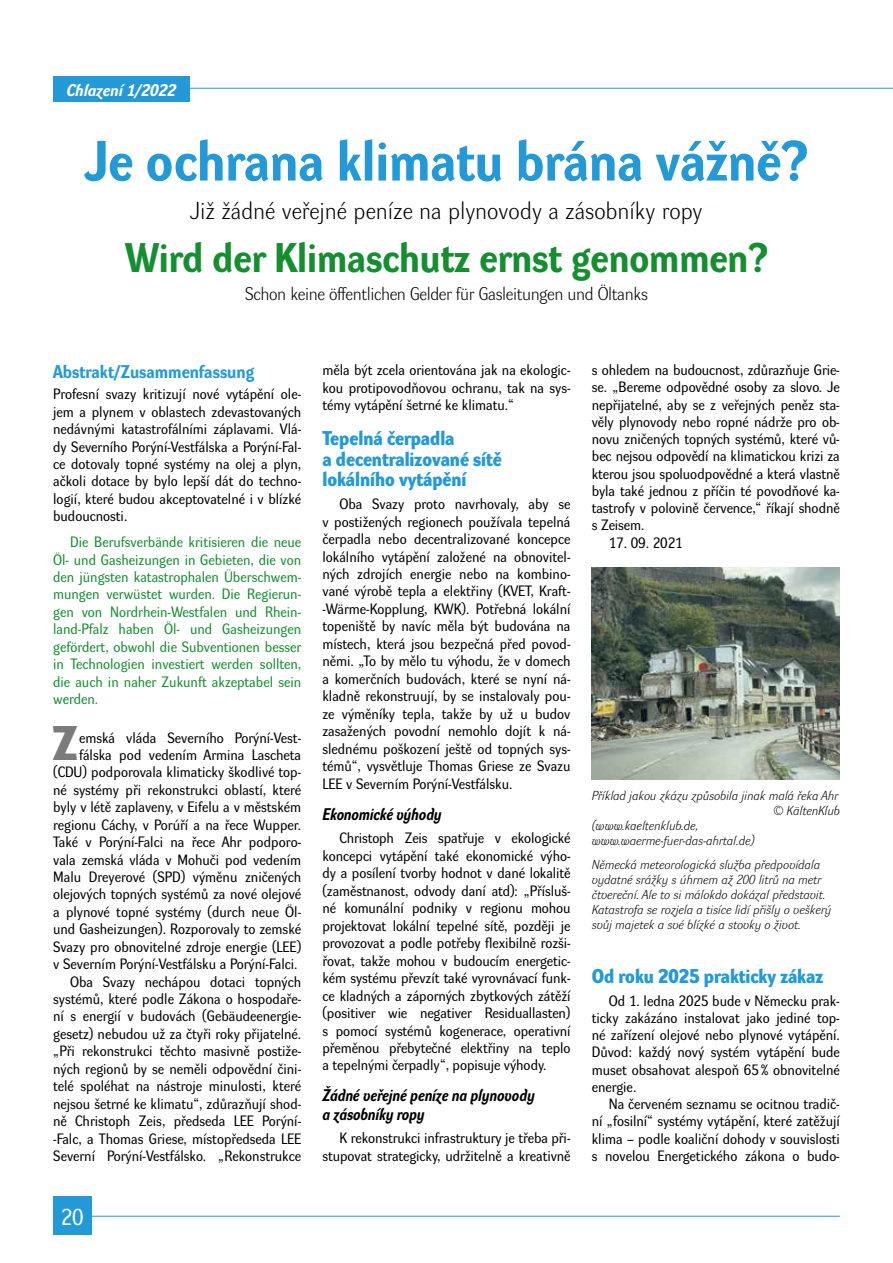
<style>
.page{position:relative;width:893px;height:1263px;background:#fff}
.page>*{position:absolute;margin:0;border:0;box-sizing:border-box;transform-origin:0 0}
.t1{font:700 55.5px "Dyna Grotesk R";color:#239ad7}
.t2{font:700 47.55px "Dyna Grotesk D";color:#7c7b7b}
.t3{font:700 40.5px "Dyna Grotesk R";color:#158e30}
.t4{font:24px "Dyna Grotesk L";color:#000}
.t5{font:22.5px "Dyna Grotesk R";color:#fff}
.t6{font:700 19.5px/20.4px "Dyna Grotesk D";color:#239ad7}
.t7{font:18px "Dyna Grotesk L";letter-spacing:-.02em;color:#000}
.t8{font:700 18px "Dyna Grotesk R";color:#239ad7}
.t9{font:italic 700 16.5px/18.1px "Dyna Grotesk R";color:#000;scale:.9 1}
.t10{font:italic 700 16.5px "Dyna Grotesk R";color:#fff}
.t11{font:14.7px/17.4px "Dyna Grotesk R";color:#000;text-align:justify}
.t12{font:14.7px/17.4px "Dyna Grotesk R";color:#158e30;text-align:justify}
.t13{font:italic 12.75px/15px "Dyna Grotesk L";color:#000}
</style>
<div class="page">
<hr style="left:53px;top:1216px;width:787px;height:1px;background:#239ad7">
<hr style="left:53px;top:88px;width:840px;height:1px;background:#239ad7">
<div style="left:53px;top:77px;width:136px;height:25px;background:#239ad7"></div>
<div style="left:53px;top:1196px;width:38px;height:39px;background:#239ad7"></div>
<img style="left:592px;top:567px;width:248px;height:213px">
<p class="t10" style="left:66px;top:80px;width:111px">Chlazení 1/2022</p>
<h1 class="t1" style="left:85px;top:129px;width:724px">Je ochrana klimatu brána vážně?</h1>
<h3 class="t4" style="left:190px;top:197px;width:514px">Již žádné veřejné peníze na plynovody a zásobníky ropy</h3>
<h3 class="t3" style="left:125px;top:235px;width:644px">Wird der Klimaschutz ernst genommen?</h3>
<p class="t7" style="left:245px;top:284px;width:404px">Schon keine öffentlichen Gelder für Gasleitungen und Öltanks</p>
<p class="t8" style="left:53px;top:361px;width:203px">Abstrakt/Zusammenfassung</p>
<p class="t11" style="left:53px;top:386px;width:250px">Profesní svazy kritizují nové vytápění ole&shy;jem a plynem v oblastech zdevastovaných nedávnými katastrofálními záplavami. Vlá&shy;dy Severního Porýní-Vestfálska a Porýní-Fal&shy;ce dotovaly topné systémy na olej a plyn, ačkoli dotace by bylo lepší dát do techno&shy;logií, které budou akceptovatelné i v blízké budoucnosti.</p>
<p class="t12" style="left:53px;top:534px;width:250px;text-indent:17px">Die Berufsverbände kritisieren die neue Öl- und Gasheizungen in Gebieten, die von den jüngsten katastrophalen Überschwem&shy;mungen verwüstet wurden. Die Regierun&shy;gen von Nordrhein-Westfalen und Rhein&shy;land-Pfalz haben Öl- und Gasheizungen gefördert, obwohl die Subventionen besser in Technologien investiert werden sollten, die auch in naher Zukunft akzeptabel sein werden.</p>
<h2 class="t2" style="left:53px;top:715px;width:25px">Z</h2>
<p class="t11" style="left:53px;top:729px;width:250px;text-align:right">emská vláda Severního Porýní-Vest&shy;fálska pod vedením Armina Lascheta (CDU) podporovala klimaticky škodlivé top&shy;né systémy při rekonstrukci oblastí, které byly v létě zaplaveny, v Eifelu a v městském regionu Cáchy, v Porúří a na řece Wupper.<br>Také v Porýní-Falci na řece Ahr podporo&shy;vala zemská vláda v Mohuči pod vedením Malu Dreyerové (SPD) výměnu zničených olejových topných systémů za nové olejové a plynové topné systémy (durch neue Öl&shy;und Gasheizungen). Rozporovaly to zemské Svazy pro obnovitelné zdroje energie (LEE) v Severním Porýní-Vestfálsku a Porýní-Falci.<br>Oba Svazy nechápou dotaci topných systémů, které podle Zákona o hospodaře&shy;ní s energií v budovách (Gebäudeenergie&shy;gesetz) nebudou už za čtyři roky přijatelné. „Při rekonstrukci těchto masivně postiže&shy;ných regionů by se neměli odpovědní čini&shy;telé spoléhat na nástroje minulosti, které nejsou šetrné ke klimatu“, zdůrazňují shod&shy;ně Christoph Zeis, předseda LEE Porýní--Falc, a Thomas Griese, místopředseda LEE Severní Porýní-Vestfálsko. „Rekonstrukce</p>
<h3 class="t5" style="left:61px;top:1203px;width:24px">20</h3>
<p class="t11" style="left:322px;top:362px;width:250px">měla být zcela orientována jak na ekologic&shy;kou protipovodňovou ochranu, tak na sys&shy;témy vytápění šetrné ke klimatu.“</p>
<h3 class="t6" style="left:322px;top:430px;width:181px">Tepelná čerpadla<br>a decentralizované sítě lokálního vytápění</h3>
<p class="t11" style="left:322px;top:496px;width:250px;text-indent:17px">Oba Svazy proto navrhovaly, aby se v postižených regionech používala tepelná čerpadla nebo decentralizované koncepce lokálního vytápění založené na obnovitel&shy;ných zdrojích energie nebo na kombino&shy;vané výrobě tepla a elektřiny (KVET, Kraft--Wärme-Kopplung, KWK). Potřebná lokální topeniště by navíc měla být budována na místech, která jsou bezpečná před povod&shy;němi. „To by mělo tu výhodu, že v domech a komerčních budovách, které se nyní ná&shy;kladně rekonstruují, by se instalovaly pou&shy;ze výměníky tepla, takže by už u budov zasažených povodní nemohlo dojít k ná&shy;slednému poškození ještě od topných sys&shy;témů“, vysvětluje Thomas Griese ze Svazu LEE v Severním Porýní-Vestfálsku.</p>
<p class="t9" style="left:322px;top:805px;width:134px">Ekonomické výhody</p>
<p class="t11" style="left:322px;top:830px;width:250px;text-indent:17px">Christoph Zeis spatřuje v ekologické koncepci vytápění také ekonomické výho&shy;dy a posílení tvorby hodnot v dané lokalitě (zaměstnanost, odvody daní atd): „Přísluš&shy;né komunální podniky v regionu mohou projektovat lokální tepelné sítě, později je provozovat a podle potřeby flexibilně rozši&shy;řovat, takže mohou v budoucím energetic&shy;kém systému převzít také vyrovnávací funk&shy;ce kladných a záporných zbytkových zátěží (positiver wie negativer Residuallasten) s pomocí systémů kogenerace, operativní přeměnou přebytečné elektřiny na teplo a tepelnými čerpadly“, popisuje výhody.</p>
<p class="t9" style="left:322px;top:1087px;width:237px">Žádné veřejné peníze na plynovody a zásobníky ropy</p>
<p class="t11" style="left:322px;top:1130px;width:250px;text-align:right">K rekonstrukci infrastruktury je třeba při&shy;stupovat strategicky, udržitelně a kreativně</p>
<p class="t11" style="left:592px;top:362px;width:250px">s ohledem na budoucnost, zdůrazňuje Grie&shy;se. „Bereme odpovědné osoby za slovo. Je nepřijatelné, aby se z veřejných peněz sta&shy;věly plynovody nebo ropné nádrže pro ob&shy;novu zničených topných systémů, které vů&shy;bec nejsou odpovědí na klimatickou krizi za kterou jsou spoluodpovědné a která vlastně byla také jednou z příčin té povodňové ka&shy;tastrofy v polovině července,“ říkají shodně s Zeisem.</p>
<p class="t11" style="left:609px;top:534px;width:75px">17. 09. 2021</p>
<p class="t13" style="left:592px;top:789px;width:248px">Příklad jakou zkázu způsobila jinak malá řeka Ahr</p>
<p class="t13" style="left:773px;top:804px;width:68px">© KältenKlub</p>
<p class="t13" style="left:592px;top:819px;width:108px">(www.kaeltenklub.de,</p>
<p class="t13" style="left:592px;top:834px;width:164px">www.waerme-fuer-das-ahrtal.de)</p>
<p class="t13" style="left:592px;top:857px;width:241px">Německá meteorologická služba předpovídala vydatné srážky s úhrnem až 200 litrů na metr čtvereční. Ale to si málokdo dokázal představit.<br>Katastrofa se rozjela a tisíce lidí přišly o veškerý svůj majetek a své blízké a stovky o život.</p>
<h3 class="t6" style="left:592px;top:968px;width:233px">Od roku 2025 prakticky zákaz</h3>
<p class="t11" style="left:592px;top:992px;width:250px;text-indent:17px">Od 1. ledna 2025 bude v Německu prak&shy;ticky zakázáno instalovat jako jediné top&shy;né zařízení olejové nebo plynové vytápění.<br>Důvod: každý nový systém vytápění bude muset obsahovat alespoň 65% obnovitelné energie.</p>
<p class="t11" style="left:592px;top:1096px;width:250px;text-indent:17px">Na červeném seznamu se ocitnou tradič&shy;ní „fosilní“ systémy vytápění, které zatěžují klima – podle koaliční dohody v souvislosti s novelou Energetického zákona o budo-</p>
</div>
